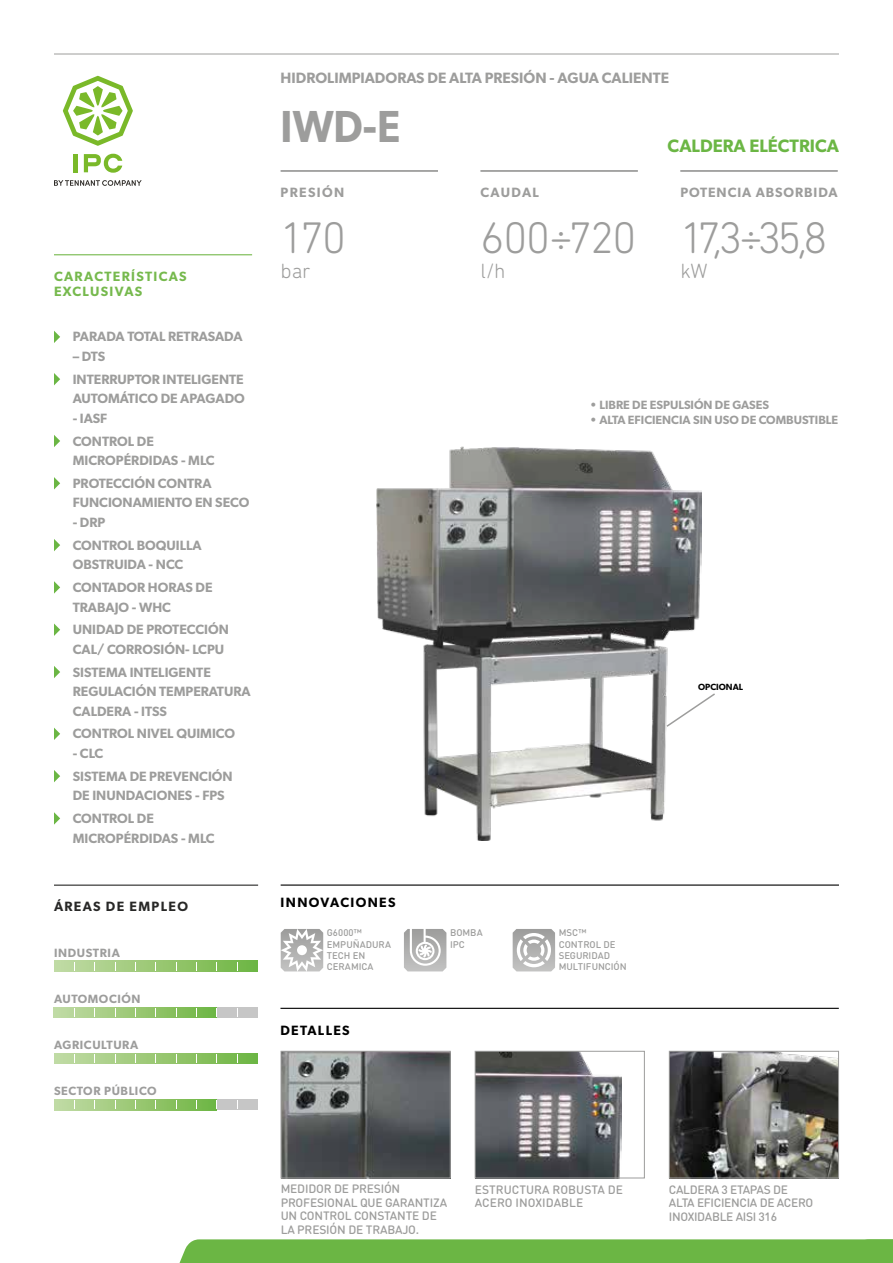
<style>
.page{position:relative;width:893px;height:1263px;background:#fff}
.page>*{position:absolute;margin:0;border:0;box-sizing:border-box;transform-origin:0 0}
.t1{font:300 45px "DIN Next Rounded LT Pro";letter-spacing:-.04em;color:#9d9d9c}
.t2{font:600 45px "Gibson";color:#9d9d9c;scale:.93 1}
.t3{font:300 21px "DIN Next Rounded LT Pro";color:#9d9d9c}
.t4{font:600 18px "Gibson";color:#6bb644}
.t5{font:600 15px "Gibson";color:#9d9d9c}
.t6{font:600 13.5px/22.8px "Gibson";color:#9d9d9c}
.t7{font:600 13.5px/15px "Gibson";letter-spacing:.1em;color:#76b94d}
.t8{font:600 13.5px "Gibson";letter-spacing:.1em;color:#000}
.t9{font:600 13.5px "Gibson";letter-spacing:.07em;color:#9d9d9c}
.t10{font:600 13.5px "Gibson";letter-spacing:.1em;color:#282827}
.t11{font:600 13.5px "Gibson";letter-spacing:.1em;color:#9d9d9c}
.t12{font:500 12px/13.5px "DIN Round Pro";letter-spacing:-.015em;color:#9d9d9c}
.t13{font:600 12px "Gibson";color:#9d9d9c}
.t14{font:600 12px "Gibson";letter-spacing:.05em;color:#9d9d9c}
.t15{font:500 12px/13.5px "DIN Round Pro";letter-spacing:.005em;color:#9d9d9c}
.t16{font:500 9.6px/11.2px "DIN Round Pro";letter-spacing:-.005em;color:#9d9d9c}
.t17{font:600 9px "Gibson";color:#000}
</style>
<div class="page">
<hr style="left:54px;top:54px;width:785px;height:1px;background:#9d9d9c">
<div style="left:179px;top:1239px;width:714px;height:24px;background:#6bb644"></div>
<hr style="left:281px;top:170px;width:157px;height:1px;background:#9d9d9c">
<hr style="left:480px;top:170px;width:158px;height:1px;background:#9d9d9c">
<hr style="left:680px;top:170px;width:158px;height:1px;background:#9d9d9c">
<hr style="left:281px;top:171px;width:157px;height:1px;background:#9d9d9c">
<hr style="left:480px;top:171px;width:158px;height:1px;background:#9d9d9c">
<hr style="left:680px;top:171px;width:158px;height:1px;background:#9d9d9c">
<hr style="left:281px;top:884px;width:558px;height:2px;background:#000">
<hr style="left:280px;top:1008px;width:559px;height:1px;background:#000">
<img style="left:283px;top:1053px;width:166px;height:123px">
<div style="left:281px;top:1051px;width:170px;height:127px;border:1px solid #9d9d9c"></div>
<img style="left:376px;top:446px;width:325px;height:395px">
<img style="left:477px;top:1053px;width:144px;height:123px">
<div style="left:475px;top:1051px;width:170px;height:127px;border:1px solid #9d9d9c"></div>
<hr style="left:54px;top:254px;width:198px;height:1px;background:#76b94d">
<svg style="left:54px;top:331px;width:6px;height:12px"></svg>
<svg style="left:54px;top:373px;width:6px;height:12px"></svg>
<svg style="left:54px;top:435px;width:6px;height:12px"></svg>
<svg style="left:54px;top:477px;width:6px;height:12px"></svg>
<svg style="left:54px;top:539px;width:6px;height:12px"></svg>
<svg style="left:54px;top:581px;width:6px;height:13px"></svg>
<svg style="left:54px;top:623px;width:6px;height:13px"></svg>
<svg style="left:54px;top:666px;width:6px;height:12px"></svg>
<svg style="left:54px;top:728px;width:6px;height:12px"></svg>
<svg style="left:54px;top:770px;width:6px;height:12px"></svg>
<svg style="left:54px;top:812px;width:6px;height:13px"></svg>
<svg style="left:513px;top:929px;width:42px;height:42px"></svg>
<svg style="left:281px;top:929px;width:42px;height:42px"></svg>
<svg style="left:404px;top:929px;width:42px;height:42px"></svg>
<div style="left:54px;top:1007px;width:204px;height:11px;background:#c6c6c6"></div>
<svg style="left:54px;top:1007px;width:163px;height:11px;background:#9dca79"></svg>
<svg style="left:54px;top:1053px;width:204px;height:11px;background:#9cca78"></svg>
<div style="left:54px;top:1099px;width:204px;height:11px;background:#c6c6c6"></div>
<svg style="left:54px;top:1099px;width:163px;height:11px;background:#9dca79"></svg>
<svg style="left:55px;top:961px;width:203px;height:10px;background:#9cca79"></svg>
<hr style="left:54px;top:884px;width:204px;height:2px;background:#282827">
<svg style="left:665px;top:692px;width:50px;height:36px"></svg>
<img style="left:671px;top:1053px;width:166px;height:123px">
<div style="left:669px;top:1051px;width:170px;height:127px;border:1px solid #9d9d9c"></div>
<hr style="left:74px;top:154px;width:4px;height:18px;background:#7ab929">
<svg style="left:84px;top:154px;width:38px;height:19px"></svg>
<svg style="left:63px;top:76px;width:70px;height:70px"></svg>
<svg style="left:54px;top:180px;width:88px;height:6px"></svg>
<p class="t7" style="left:54px;top:268px;width:134px">CARACTERÍSTICAS<br>EXCLUSIVAS</p>
<p class="t6" style="left:73px;top:325px;width:171px">PARADA TOTAL RETRASADA</p>
<p class="t6" style="left:73px;top:345px;width:173px">– DTS<br>INTERRUPTOR INTELIGENTE</p>
<p class="t6" style="left:73px;top:387px;width:174px">AUTOMÁTICO DE APAGADO</p>
<p class="t6" style="left:73px;top:406px;width:83px">- IASF<br>CONTROL DE</p>
<p class="t6" style="left:73px;top:449px;width:143px">MICROPÉRDIDAS - MLC<br>PROTECCIÓN CONTRA</p>
<p class="t6" style="left:73px;top:491px;width:178px">FUNCIONAMIENTO EN SECO</p>
<p class="t6" style="left:73px;top:510px;width:131px">- DRP<br>CONTROL BOQUILLA</p>
<p class="t6" style="left:73px;top:553px;width:141px">OBSTRUIDA - NCC<br>CONTADOR HORAS DE</p>
<p class="t6" style="left:73px;top:595px;width:158px">TRABAJO - WHC<br>UNIDAD DE PROTECCIÓN</p>
<p class="t6" style="left:73px;top:637px;width:153px">CAL/ CORROSIÓ N- LCPU<br>SISTEMA INTELIGENTE</p>
<p class="t6" style="left:73px;top:681px;width:179px;line-height:19.5px">REGULACIÓN TEMPERATURA<br>CALDERA - ITSS</p>
<p class="t6" style="left:73px;top:722px;width:164px">CONTROL NIVEL QUIMICO</p>
<p class="t6" style="left:73px;top:741px;width:161px">- CLC<br>SISTEMA DE PREVENCIÓN</p>
<p class="t6" style="left:73px;top:784px;width:153px">DE INUNDACIONES - FPS<br>CONTROL DE</p>
<p class="t6" style="left:73px;top:826px;width:143px">MICROPÉRDIDAS - MLC</p>
<p class="t10" style="left:54px;top:898px;width:136px">ÁREAS DE EMPLEO</p>
<p class="t14" style="left:54px;top:945px;width:67px">INDUSTRIA</p>
<p class="t14" style="left:54px;top:992px;width:88px">AUTOMOCIÓN</p>
<p class="t14" style="left:54px;top:1038px;width:86px">AGRICULTURA</p>
<p class="t14" style="left:54px;top:1084px;width:104px">SECTOR PÚBLICO</p>
<p class="t5" style="left:281px;top:69px;width:390px">HIDROLIMPIADORAS DE ALTA PRESIÓN - AGUA CALIENTE</p>
<h1 class="t2" style="left:281px;top:100px;width:130px">IWD-E</h1>
<h3 class="t4" style="left:668px;top:135px;width:173px">CALDERA ELÉCTRICA</h3>
<p class="t11" style="left:281px;top:185px;width:65px">PRESIÓN</p>
<p class="t6" style="left:480px;top:181px;width:60px">CAUDAL</p>
<p class="t9" style="left:680px;top:185px;width:159px">POTENCIA ABSORBIDA</p>
<h1 class="t1" style="left:281px;top:212px;width:67px">170</h1>
<h2 class="t3" style="left:281px;top:259px;width:31px">bar</h2>
<h1 class="t1" style="left:480px;top:212px;width:158px">600÷720</h1>
<h2 class="t3" style="left:480px;top:259px;width:27px">l/h</h2>
<h1 class="t1" style="left:680px;top:212px;width:149px">17,3÷35,8</h1>
<h2 class="t3" style="left:680px;top:259px;width:29px">kW</h2>
<p class="t13" style="left:590px;top:397px;width:181px">• LIBRE DE ESPULSIÓN DE GASES</p>
<p class="t13" style="left:590px;top:412px;width:250px">• ALTA EFICIENCIA SIN USO DE COMBUSTIBLE</p>
<p class="t17" style="left:698px;top:682px;width:46px">OPCIONAL</p>
<p class="t8" style="left:281px;top:894px;width:116px">INNOVACIONES</p>
<p class="t16" style="left:327px;top:927px;width:66px">G6000™<br>EMPUÑADURA<br>TECH EN<br>CERAMICA</p>
<p class="t16" style="left:450px;top:927px;width:34px">BOMBA<br>IPC</p>
<p class="t8" style="left:280px;top:1022px;width:71px">DETALLES</p>
<p class="t16" style="left:559px;top:927px;width:69px">MSC™<br>CONTROL DE<br>SEGURIDAD<br>MULTIFUNCIÓN</p>
<p class="t12" style="left:281px;top:1182px;width:168px">MEDIDOR DE PRESIÓN<br>PROFESIONAL QUE GARANTIZA<br>UN CONTROL CONSTANTE DE<br>LA PRESIÓN DE TRABAJO.</p>
<p class="t15" style="left:475px;top:1182px;width:150px">ESTRUCTURA ROBUSTA DE<br>ACERO INOXIDABLE</p>
<p class="t12" style="left:669px;top:1182px;width:146px">CALDERA 3 ETAPAS DE<br>ALTA EFICIENCIA DE ACERO<br>INOXIDABLE AISI 316</p>
</div>
